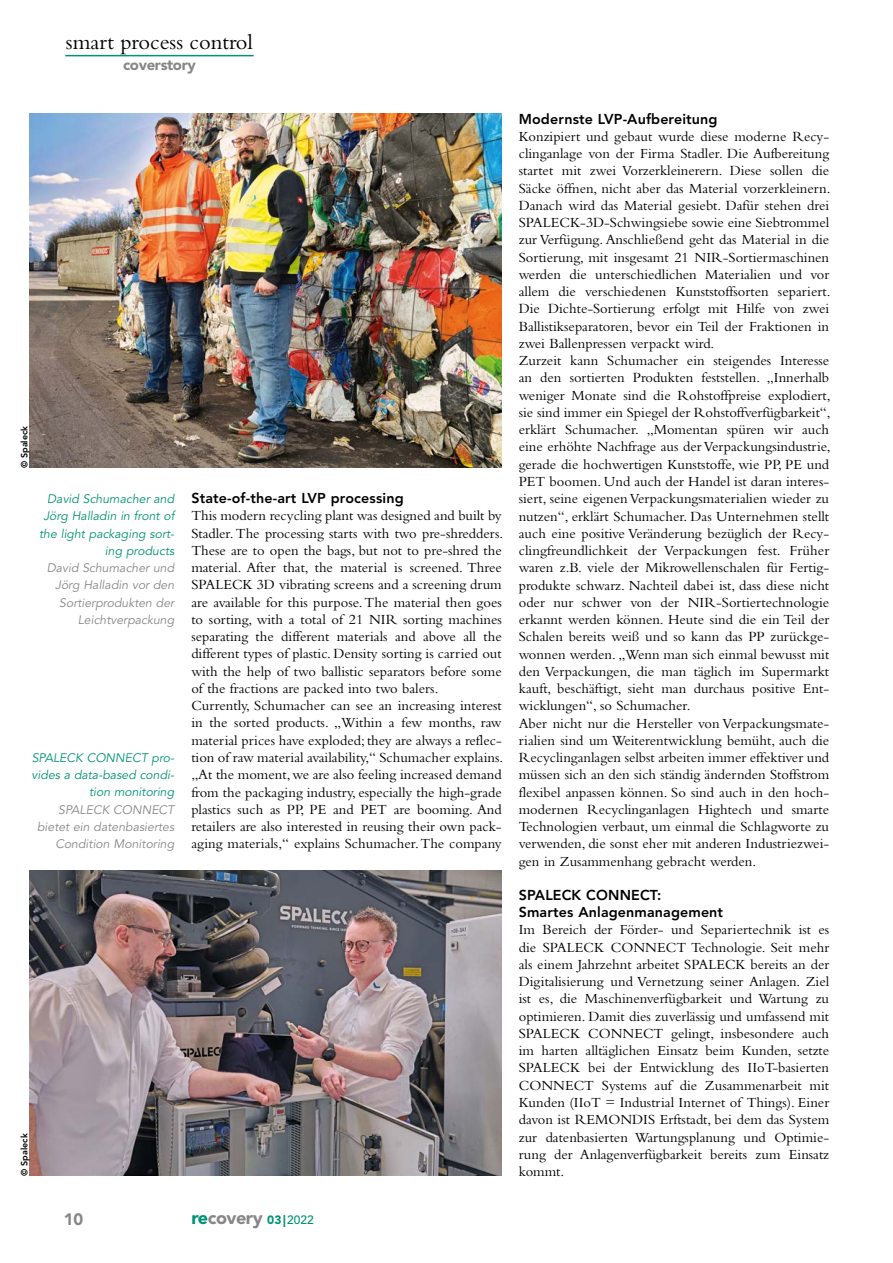
<style>
.page{position:relative;width:893px;height:1263px;background:#fff}
.page>*{position:absolute;margin:0;border:0;box-sizing:border-box;transform-origin:0 0}
.t1{font:22.5px "Bembo Std";color:#000}
.t2{font:900 18px "Avenir LT Std";letter-spacing:-.025em;color:#878787}
.t3{font:900 16.5px "Avenir LT Std";color:#878787}
.t4{font:900 15px "Avenir LT Std";letter-spacing:-.025em;color:#878787}
.t5{font:14.55px/17.2px "Bembo Std";color:#000}
.t6{font:800 14.25px/17.2px "Avenir LT Std";letter-spacing:.01em;color:#000}
.t7{font:italic 12.3px/17.2px "Avenir LT Std";color:#878787;text-align:right}
.t8{font:italic 12.3px/17.2px "Avenir LT Std";color:#009375;text-align:right}
.t9{font:800 9px "Avenir LT Std";color:#000}
.s1{color:#009375}
.s2{font-size:12px;color:#009375}
.s3{font-weight:500;font-size:12px;color:#009375}
</style>
<div class="page">
<hr style="left:65px;top:55px;width:189px;height:1px;background:#009375">
<img style="left:30px;top:113px;width:472px;height:355px">
<img style="left:30px;top:870px;width:472px;height:306px">
<h1 class="t1" style="left:66px;top:28px;width:189px">smart process control</h1>
<p class="t4" style="left:123px;top:55px;width:74px">coverstory</p>
<p class="t9" style="left:19px;top:468px;width:44px;rotate:-90deg">© Spaleck</p>
<p class="t8" style="left:39px;top:491px;width:137px">David Schumacher and<br>Jörg Halladin in front of the light packaging sort&shy;ing products</p>
<p class="t7" style="left:47px;top:560px;width:129px">David Schumacher und<br>Jörg Halladin vor den<br>Sortierprodukten der<br>Leichtverpackung</p>
<p class="t8" style="left:32px;top:749px;width:144px">SPALECK CONNECT pro&shy;vides a data-based condi&shy;tion monitoring</p>
<p class="t7" style="left:37px;top:801px;width:139px">SPALECK CONNECT bietet ein datenbasiertes<br>Condition Monitoring</p>
<p class="t6" style="left:191px;top:490px;width:214px">State-of-the-art LVP processing</p>
<p class="t5" style="left:191px;top:507px;width:313px">This modern recycling plant was designed and built by Stadler. The processing starts with two pre-shredders.<br>These are to open the bags, but not to pre-shred the material. After that, the material is screened. Three SPALECK 3D vibrating screens and a screening drum are available for this purpose. The material then goes to sorting, with a total of 21 NIR sorting machines separating the different materials and above all the different types of plastic. Density sorting is carried out with the help of two ballistic separators before some of the fractions are packed into two balers.<br>Currently, Schumacher can see an increasing interest in the sorted products. „Within a few months, raw material prices have exploded; they are always a reflec&shy;tion of raw material availability,“ Schumacher explains. „At the moment, we are also feeling increased demand from the packaging industry, especially the high-grade plastics such as PP, PE and PET are booming. And retailers are also interested in reusing their own pack&shy;aging materials,“ explains Schumacher. The company</p>
<p class="t9" style="left:19px;top:1176px;width:44px;rotate:-90deg">© Spaleck</p>
<p class="t3" style="left:64px;top:1209px;width:21px">10</p>
<p class="t2" style="left:191px;top:1207px;width:124px"><span class="s1">re</span>covery <span class="s2">03|</span><span class="s3">2022</span></p>
<p class="t6" style="left:519px;top:110px;width:200px">Modernste LVP-Aufbereitung</p>
<p class="t5" style="left:519px;top:127px;width:313px">Konzipiert und gebaut wurde diese moderne Recy&shy;clinganlage von der Firma Stadler. Die Aufbereitung startet mit zwei Vorzerkleinerern. Diese sollen die Säcke öffnen, nicht aber das Material vorzerkleinern.<br>Danach wird das Material gesiebt. Dafür stehen drei SPALECK-3D-Schwingsiebe sowie eine Siebtrommel zur Verfügung. Anschließend geht das Material in die Sortierung, mit insgesamt 21 NIR-Sortiermaschinen werden die unterschiedlichen Materialien und vor allem die verschiedenen Kunststoffsorten separiert.<br>Die Dichte-Sortierung erfolgt mit Hilfe von zwei Ballistikseparatoren, bevor ein Teil der Fraktionen in zwei Ballenpressen verpackt wird.<br>Zurzeit kann Schumacher ein steigendes Interesse an den sortierten Produkten feststellen. „Innerhalb weniger Monate sind die Rohstoffpreise explodiert, sie sind immer ein Spiegel der Rohstoffverfügbarkeit“, erklärt Schumacher. „Momentan spüren wir auch eine erhöhte Nachfrage aus der Verpackungsindustrie, gerade die hochwertigen Kunststoffe, wie PP, PE und PET boomen. Und auch der Handel ist daran interes&shy;siert, seine eigenen Verpackungsmaterialien wieder zu nutzen“, erklärt Schumacher. Das Unternehmen stellt auch eine positive Veränderung bezüglich der Recy&shy;clingfreundlichkeit der Verpackungen fest. Früher waren z.B. viele der Mikrowellenschalen für Fertig&shy;produkte schwarz. Nachteil dabei ist, dass diese nicht oder nur schwer von der NIR-Sortiertechnologie erkannt werden können. Heute sind die ein Teil der Schalen bereits weiß und so kann das PP zurückge&shy;wonnen werden. „Wenn man sich einmal bewusst mit den Verpackungen, die man täglich im Supermarkt kauft, beschäftigt, sieht man durchaus positive Ent&shy;wicklungen“, so Schumacher.<br>Aber nicht nur die Hersteller von Verpackungsmate&shy;rialien sind um Weiterentwicklung bemüht, auch die Recyclinganlagen selbst arbeiten immer effektiver und müssen sich an den sich ständig ändernden Stoffstrom flexibel anpassen können. So sind auch in den hoch&shy;modernen Recyclinganlagen Hightech und smarte Technologien verbaut, um einmal die Schlagworte zu verwenden, die sonst eher mit anderen Industriezwei&shy;gen in Zusammenhang gebracht werden.</p>
<p class="t6" style="left:519px;top:886px;width:206px">SPALECK CONNECT:<br>Smartes Anlagenmanagement</p>
<p class="t5" style="left:519px;top:921px;width:312px;text-align:justify">Im Bereich der Förder- und Separiertechnik ist es die SPALECK CONNECT Technologie. Seit mehr als einem Jahrzehnt arbeitet SPALECK bereits an der Digitalisierung und Vernetzung seiner Anlagen. Ziel ist es, die Maschinenverfügbarkeit und Wartung zu optimieren. Damit dies zuverlässig und umfassend mit SPALECK CONNECT gelingt, insbesondere auch im harten alltäglichen Einsatz beim Kunden, setzte SPALECK bei der Entwicklung des IIoT-basierten CONNECT Systems auf die Zusammenarbeit mit Kunden (IIoT = Industrial Internet of Things). Einer davon ist REMONDIS Erftstadt, bei dem das System zur datenbasierten Wartungsplanung und Optimie&shy;rung der Anlagenverfügbarkeit bereits zum Einsatz kommt.</p>
</div>
